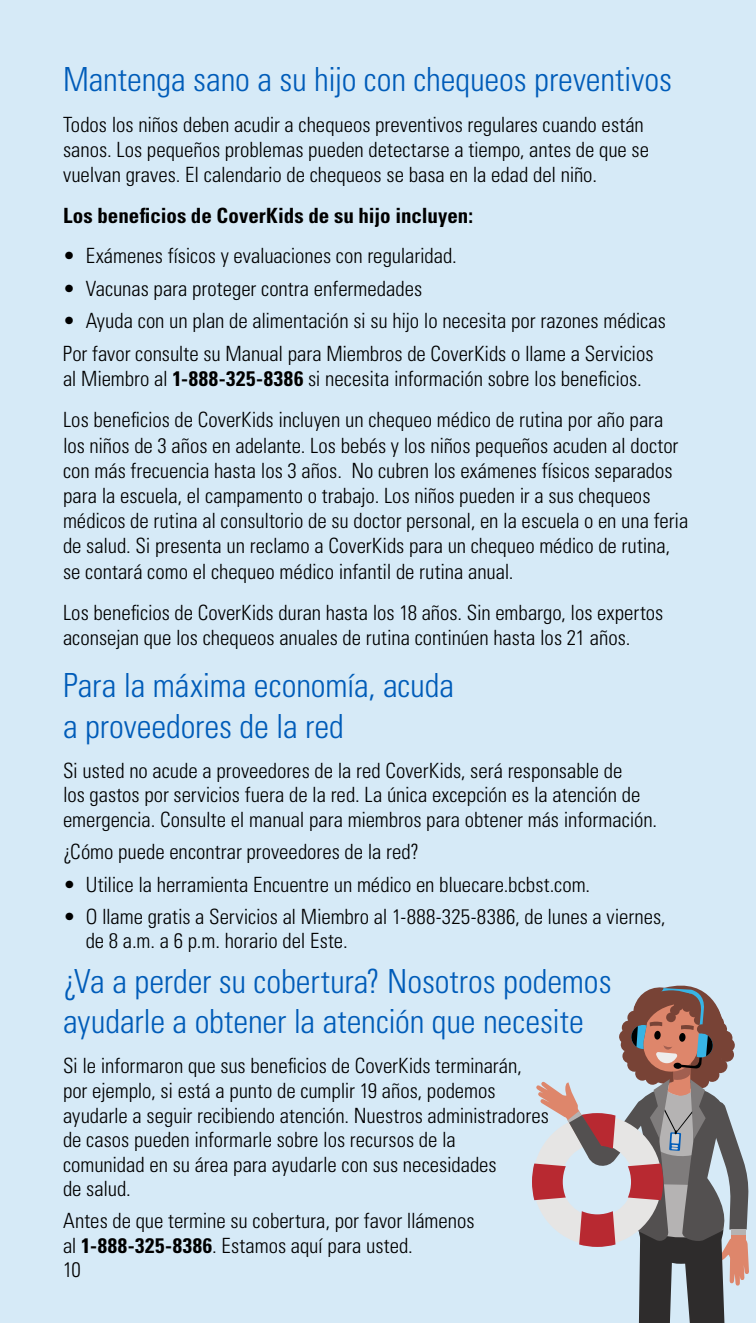
<style>
.page{position:relative;width:756px;height:1323px;background:#d6eaf7}
.page>*{position:absolute;margin:0;border:0;box-sizing:border-box;transform-origin:0 0}
.t1{font:300 condensed 33.25px/40.2px "Univers LT Std";letter-spacing:-.005em;color:#005cb9}
.t2{font:300 condensed 21px/25.2px "Univers LT Std";letter-spacing:-.005em;color:#000}
.t3{font:700 condensed 21px "Univers LT Std";color:#000}
.s1{font-weight:700}
</style>
<div class="page">
<svg style="left:532px;top:985px;width:217px;height:338px"></svg>
<div style="left:731px;top:1230px;width:15px;height:5px;background:#b5b3b3"></div>
<h3 class="t1" style="left:63px;top:59px;width:611px">Mantenga sano a su hijo con chequeos preventivos</h3>
<p class="t2" style="left:63px;top:112px;width:588px">Todos los niños deben acudir a chequeos preventivos regulares cuando están sanos. Los pequeños problemas pueden detectarse a tiempo, antes de que se vuelvan graves. El calendario de chequeos se basa en la edad del niño.</p>
<p class="t3" style="left:63px;top:203px;width:412px">Los beneficios de CoverKids de su hijo incluyen:</p>
<p class="t2" style="left:63px;top:243px;width:395px">• Exámenes físicos y evaluaciones con regularidad.</p>
<p class="t2" style="left:63px;top:276px;width:361px">• Vacunas para proteger contra enfermedades</p>
<p class="t2" style="left:63px;top:308px;width:604px">• Ayuda con un plan de alimentación si su hijo lo necesita por razones médicas</p>
<p class="t2" style="left:63px;top:341px;width:592px">Por favor consulte su Manual para Miembros de CoverKids o llame a Servicios al Miembro al <span class="s1">1-888-325-8386</span> si necesita información sobre los beneficios.</p>
<p class="t2" style="left:63px;top:407px;width:627px">Los beneficios de CoverKids incluyen un chequeo médico de rutina por año para los niños de 3 años en adelante. Los bebés y los niños pequeños acuden al doctor con más frecuencia hasta los 3 años. No cubren los exámenes físicos separados para la escuela, el campamento o trabajo. Los niños pueden ir a sus chequeos médicos de rutina al consultorio de su doctor personal, en la escuela o en una feria de salud. Si presenta un reclamo a CoverKids para un chequeo médico de rutina, se contará como el chequeo médico infantil de rutina anual.</p>
<p class="t2" style="left:63px;top:600px;width:602px">Los beneficios de CoverKids duran hasta los 18 años. Sin embargo, los expertos aconsejan que los chequeos anuales de rutina continúen hasta los 21 años.</p>
<h3 class="t1" style="left:63px;top:665px;width:393px">Para la máxima economía, acuda a proveedores de la red</h3>
<p class="t2" style="left:63px;top:758px;width:596px;line-height:24.5px">Si usted no acude a proveedores de la red CoverKids, será responsable de<br>los gastos por servicios fuera de la red. La única excepción es la atención de emergencia. Consulte el manual para miembros para obtener más información.</p>
<p class="t2" style="left:63px;top:839px;width:358px">¿Cómo puede encontrar proveedores de la red?</p>
<p class="t2" style="left:63px;top:872px;width:529px">• Utilice la herramienta Encuentre un médico en bluecare.bcbst.com.</p>
<p class="t2" style="left:86px;top:904px;width:581px;line-height:24.5px;text-indent:-23px">• O llame gratis a Servicios al Miembro al 1-888-325-8386, de lunes a viernes, de 8 a.m. a 6 p.m. horario del Este.</p>
<h3 class="t1" style="left:63px;top:961px;width:550px">¿Va a perder su cobertura? Nosotros podemos ayudarle a obtener la atención que necesite</h3>
<p class="t2" style="left:63px;top:1054px;width:487px;line-height:24.5px">Si le informaron que sus beneficios de CoverKids terminarán, por ejemplo, si está a punto de cumplir 19 años, podemos ayudarle a seguir recibiendo atención. Nuestros administradores de casos pueden informarle sobre los recursos de la<br>comunidad en su área para ayudarle con sus necesidades<br>de salud.</p>
<p class="t2" style="left:63px;top:1209px;width:413px;line-height:24.2px">Antes de que termine su cobertura, por favor llámenos al <span class="s1">1-888-325-8386</span>. Estamos aquí para usted.<br>10</p>
</div>
